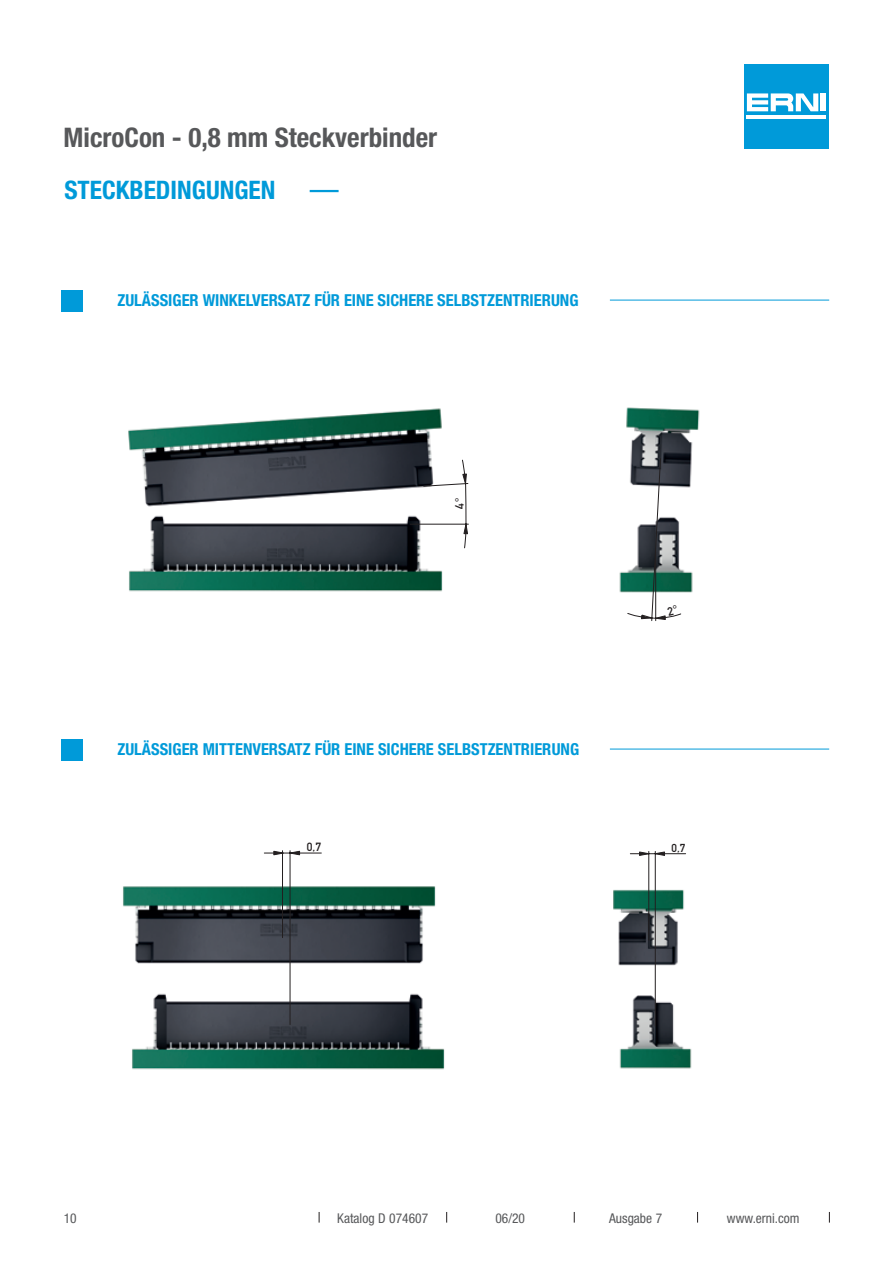
<style>
.page{position:relative;width:893px;height:1263px;background:#fff}
.page>*{position:absolute;margin:0;border:0;box-sizing:border-box;transform-origin:0 0}
.t1{font:700 condensed 27px "Helvetica Neue LT Pro";color:#57585a}
.t2{font:700 condensed 25.5px "Helvetica Neue LT Pro";color:#009ad9}
.t3{font:700 condensed 16.5px "Helvetica Neue LT Pro";color:#009ad9}
.t4{font:condensed 13.5px "Helvetica Neue LT Pro";color:#57585a}
.t5{font:11.7px "DIN Mittelschrift LT";color:#231f20}
.t6{font:11.4px "DIN Mittelschrift LT";color:#231f20}
</style>
<div class="page">
<div style="left:744px;top:64px;width:85px;height:85px;background:#009ad9"></div>
<hr style="left:747px;top:115px;width:79px;height:4px;background:#fff">
<div style="left:821px;top:93px;width:5px;height:18px;background:#fff"></div>
<svg style="left:747px;top:93px;width:71px;height:18px"></svg>
<hr style="left:310px;top:190px;width:29px;height:2px;background:#009ad9">
<hr style="left:610px;top:300px;width:219px;height:1px;background:#009ad9">
<hr style="left:610px;top:749px;width:219px;height:1px;background:#009ad9">
<div style="left:62px;top:740px;width:21px;height:21px;background:#009ad9"></div>
<img style="left:128px;top:408px;width:337px;height:184px">
<img style="left:123px;top:850px;width:322px;height:220px">
<hr style="left:290px;top:851px;width:1px;height:173px;background:#231f20">
<hr style="left:282px;top:851px;width:1px;height:87px;background:#231f20">
<hr style="left:290px;top:853px;width:31px;height:1px;background:#231f20">
<svg style="left:264px;top:851px;width:36px;height:4px"></svg>
<img style="left:619px;top:407px;width:81px;height:207px">
<img style="left:613px;top:861px;width:79px;height:208px">
<hr style="left:655px;top:851px;width:1px;height:175px;background:#231f20">
<hr style="left:648px;top:851px;width:1px;height:89px;background:#231f20">
<hr style="left:655px;top:853px;width:31px;height:1px;background:#231f20">
<svg style="left:630px;top:851px;width:35px;height:5px"></svg>
<div style="left:62px;top:291px;width:21px;height:21px;background:#009ad9"></div>
<svg style="left:410px;top:459px;width:59px;height:89px"></svg>
<svg style="left:627px;top:458px;width:54px;height:163px"></svg>
<h1 class="t1" style="left:64px;top:121px;width:375px">MicroCon - 0,8 mm Steckverbinder</h1>
<h2 class="t2" style="left:64px;top:175px;width:213px">STECKBEDINGUNGEN</h2>
<p class="t3" style="left:117px;top:290px;width:463px">ZULÄSSIGER WINKELVERSATZ FÜR EINE SICHERE SELBSTZENTRIERUNG</p>
<p class="t3" style="left:117px;top:739px;width:463px">ZULÄSSIGER MITTENVERSATZ FÜR EINE SICHERE SELBSTZENTRIERUNG</p>
<p class="t5" style="left:307px;top:840px;width:16px">0,7</p>
<p class="t6" style="left:672px;top:841px;width:15px">0,7</p>
<p class="t4" style="left:64px;top:1210px;width:14px">10</p>
<p class="t4" style="left:337px;top:1210px;width:92px">Katalog D 074607</p>
<p class="t4" style="left:495px;top:1210px;width:31px">06/20</p>
<p class="t4" style="left:609px;top:1210px;width:55px">Ausgabe 7</p>
<p class="t4" style="left:727px;top:1210px;width:74px">www.erni.com</p>
</div>
